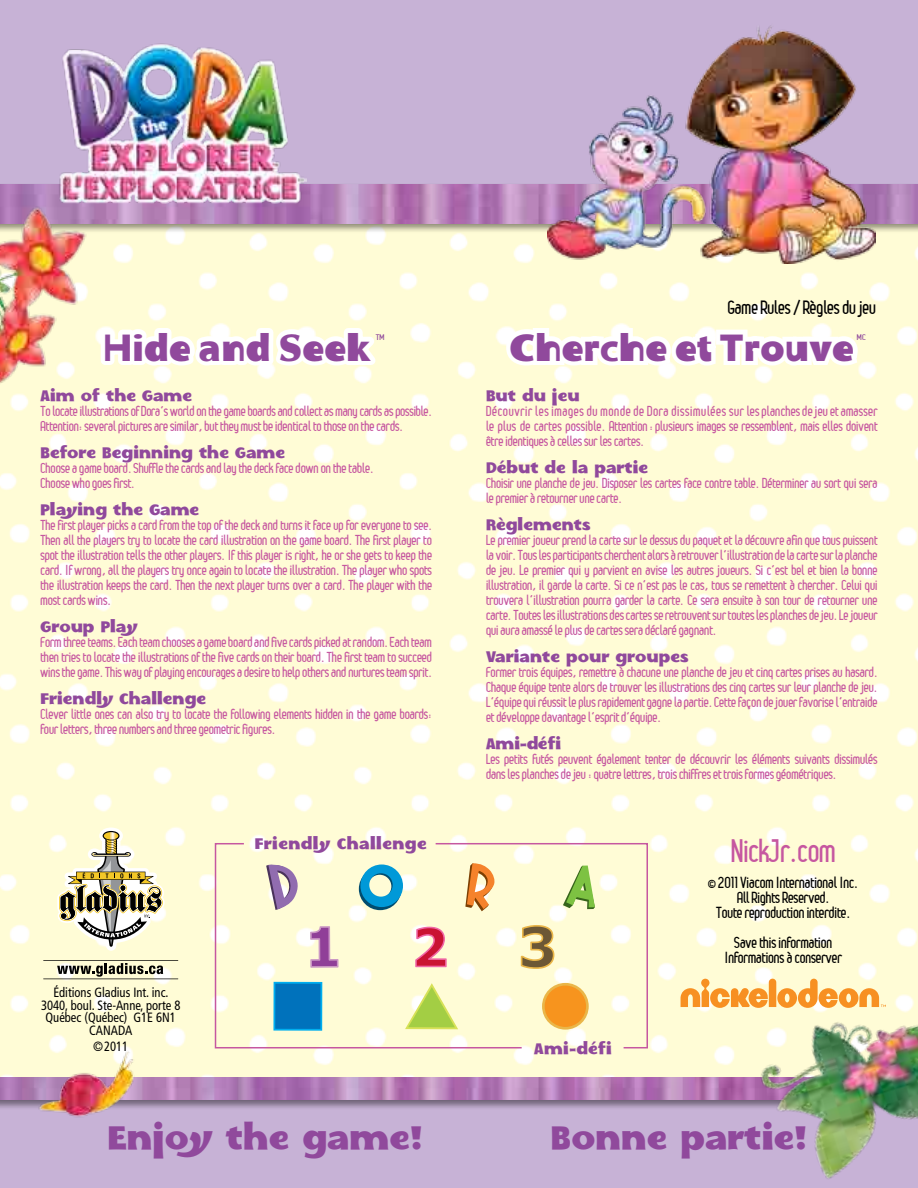
<style>
.page{position:relative;width:918px;height:1188px;background:#fff}
.page>*{position:absolute;margin:0;border:0;box-sizing:border-box;transform-origin:0 0}
.t1{font:43.5px "Cathodelic";letter-spacing:-.01em;color:#90499c}
.t2{font:38.1px "M Egalopolis Special";color:#90499c}
.t3{font:700 30.45px "Leger";color:#c657a0}
.t4{font:18px "M Egalopolis Special";color:#90499c}
.t5{font:700 18px "Leger";color:#000}
.t6{font:18px "M Egalopolis Special";letter-spacing:.02em;color:#90499c}
.t7{font:700 15px/15px "Leger";color:#000;text-align:center}
.t8{font:700 13.5px/15px "Leger";color:#c657a0}
.t9{font:condensed 13.5px/12.6px "Frutiger";color:#000;text-align:center;scale:.93 1}
.t10{font:700 7.65px "Leger";color:#90499c;scale:1.29 1}
</style>
<div class="page">
<img style="left:0;top:234px;width:918px;height:843px">
<div style="left:0;top:1100px;width:918px;height:88px;background:#c7b2d6"></div>
<svg style="left:43px;top:960px;width:135px;height:19px;background:#b8b69e"></svg>
<svg style="left:57px;top:828px;width:108px;height:123px"></svg>
<svg style="left:214px;top:842px;width:220px;height:207px;background:#e6e8d2"></svg>
<svg style="left:434px;top:842px;width:68px;height:207px;background:#f8ebc4"></svg>
<div style="left:0;top:0;width:918px;height:185px;background:#c7b2d6"></div>
<div style="left:0;top:183px;width:918px;height:51px;background:#000;opacity:.45"></div>
<div style="left:0;top:1077px;width:918px;height:34px;background:#000;opacity:.45"></div>
<img style="left:36px;top:1046px;width:102px;height:71px">
<img style="left:814px;top:983px;width:104px;height:196px">
<img style="left:0;top:205px;width:89px;height:182px">
<img style="left:548px;top:25px;width:328px;height:239px">
<svg style="left:96px;top:302px;width:295px;height:94px"></svg>
<svg style="left:502px;top:323px;width:384px;height:798px;background:#f7f2d2"></svg>
<img style="left:57px;top:43px;width:250px;height:161px">
<h3 class="t5" style="left:728px;top:297px;width:150px">Game Rules / Règles du jeu</h3>
<h1 class="t1" style="left:103px;top:324px;width:269px">Hide and Seek</h1>
<h1 class="t1" style="left:509px;top:324px;width:347px">Cherche et Trouve</h1>
<p class="t10" style="left:857px;top:332px;width:8px">MC</p>
<p class="t10" style="left:376px;top:332px;width:8px">TM</p>
<h3 class="t4" style="left:40px;top:387px;width:153px">Aim of the Game</h3>
<p class="t8" style="left:40px;top:403px;width:393px">To locate illustrations of Dora’s world on the game boards and collect as many cards as possible.<br>Attention: several pictures are similar, but they must be identical to those on the cards.</p>
<h3 class="t4" style="left:40px;top:444px;width:246px">Before Beginning the Game</h3>
<p class="t8" style="left:40px;top:460px;width:335px">Choose a game board. Shuffle the cards and lay the deck face down on the table.<br>Choose who goes first.</p>
<h3 class="t4" style="left:40px;top:501px;width:160px">Playing the Game</h3>
<p class="t8" style="left:40px;top:517px;width:393px;text-align:justify">The first player picks a card from the top of the deck and turns it face up for everyone to see.<br>Then all the players try to locate the card illustration on the game board. The first player to spot the illustration tells the other players. If this player is right, he or she gets to keep the card. If wrong, all the players try once again to locate the illustration. The player who spots the illustration keeps the card. Then the next player turns over a card. The player with the most cards wins.</p>
<h3 class="t4" style="left:40px;top:618px;width:99px">Group Play</h3>
<p class="t8" style="left:40px;top:634px;width:393px;text-align:justify">Form three teams. Each team chooses a game board and five cards picked at random. Each team then tries to locate the illustrations of the five cards on their board. The first team to succeed wins the game. This way of playing encourages a desire to help others and nurtures team sprit.</p>
<h3 class="t4" style="left:40px;top:690px;width:167px">Friendly Challenge</h3>
<p class="t8" style="left:40px;top:706px;width:393px">Clever little ones can also try to locate the following elements hidden in the game boards: four letters, three numbers and three geometric figures.</p>
<h3 class="t6" style="left:255px;top:835px;width:173px">Friendly Challenge</h3>
<h3 class="t4" style="left:486px;top:387px;width:95px">But du jeu</h3>
<p class="t8" style="left:486px;top:403px;width:393px;text-align:justify">Découvrir les images du monde de Dora dissimulées sur les planches de jeu et amasser le plus de cartes possible. Attention:plusieurs images se ressemblent, mais elles doivent être identiques à celles sur les cartes.</p>
<h3 class="t4" style="left:486px;top:459px;width:164px">D ´ebut de la partie</h3>
<p class="t8" style="left:486px;top:475px;width:393px">Choisir une planche de jeu. Disposer les cartes face contre table. Déterminer au sort qui sera le premier à retourner une carte.</p>
<h3 class="t4" style="left:486px;top:516px;width:106px">R`eglements</h3>
<p class="t8" style="left:486px;top:532px;width:393px;text-align:justify">Le premier joueur prend la carte sur le dessus du paquet et la découvre afin que tous puissent la voir. Tous les participants cherchent alors à retrouver l’illustration de la carte sur la planche de jeu. Le premier qui y parvient en avise les autres joueurs. Si c’est bel et bien la bonne illustration, il garde la carte. Si ce n’est pas le cas, tous se remettent à chercher. Celui qui trouvera l’illustration pourra garder la carte. Ce sera ensuite à son tour de retourner une carte. Toutes les illustrations des cartes se retrouvent sur toutes les planches de jeu. Le joueur qui aura amassé le plus de cartes sera déclaré gagnant.</p>
<h3 class="t4" style="left:486px;top:648px;width:204px">Variante pour groupes</h3>
<p class="t8" style="left:486px;top:664px;width:393px;text-align:justify">Former trois équipes, remettre à chacune une planche de jeu et cinq cartes prises au hasard.<br>Chaque équipe tente alors de trouver les illustrations des cinq cartes sur leur planche de jeu.<br>L’équipe qui réussit le plus rapidement gagne la partie. Cette façon de jouer favorise l’entraide et développe davantage l’esprit d’équipe.</p>
<h3 class="t4" style="left:486px;top:735px;width:77px">Ami-d ´efi</h3>
<p class="t8" style="left:486px;top:751px;width:393px">Les petits futés peuvent également tenter de découvrir les éléments suivants dissimulés dans les planches de jeu : quatre lettres, trois chiffres et trois formes géométriques.</p>
<h3 class="t3" style="left:731px;top:832px;width:106px">NickJr.com</h3>
<p class="t7" style="left:709px;top:875px;width:151px">© 2011 Viacom International Inc.<br>All Rights Reserved.<br>Toute reproduction interdite.</p>
<p class="t7" style="left:725px;top:935px;width:119px">Save this information<br>Informations à conserver</p>
<p class="t9" style="left:41px;top:986px;width:151px">Éditions Gladius Int. inc.<br>3040, boul. Ste-Anne, porte 8<br>Québec (Québec) G1E 6N1<br>CANADA</p>
<p class="t9" style="left:93px;top:1040px;width:39px">© 2011</p>
<h3 class="t4" style="left:534px;top:1039px;width:79px">Ami-d ´efi</h3>
<h2 class="t2" style="left:108px;top:1119px;width:316px">Enjoy the game!</h2>
<h2 class="t2" style="left:551px;top:1119px;width:257px">Bonne partie!</h2>
</div>
